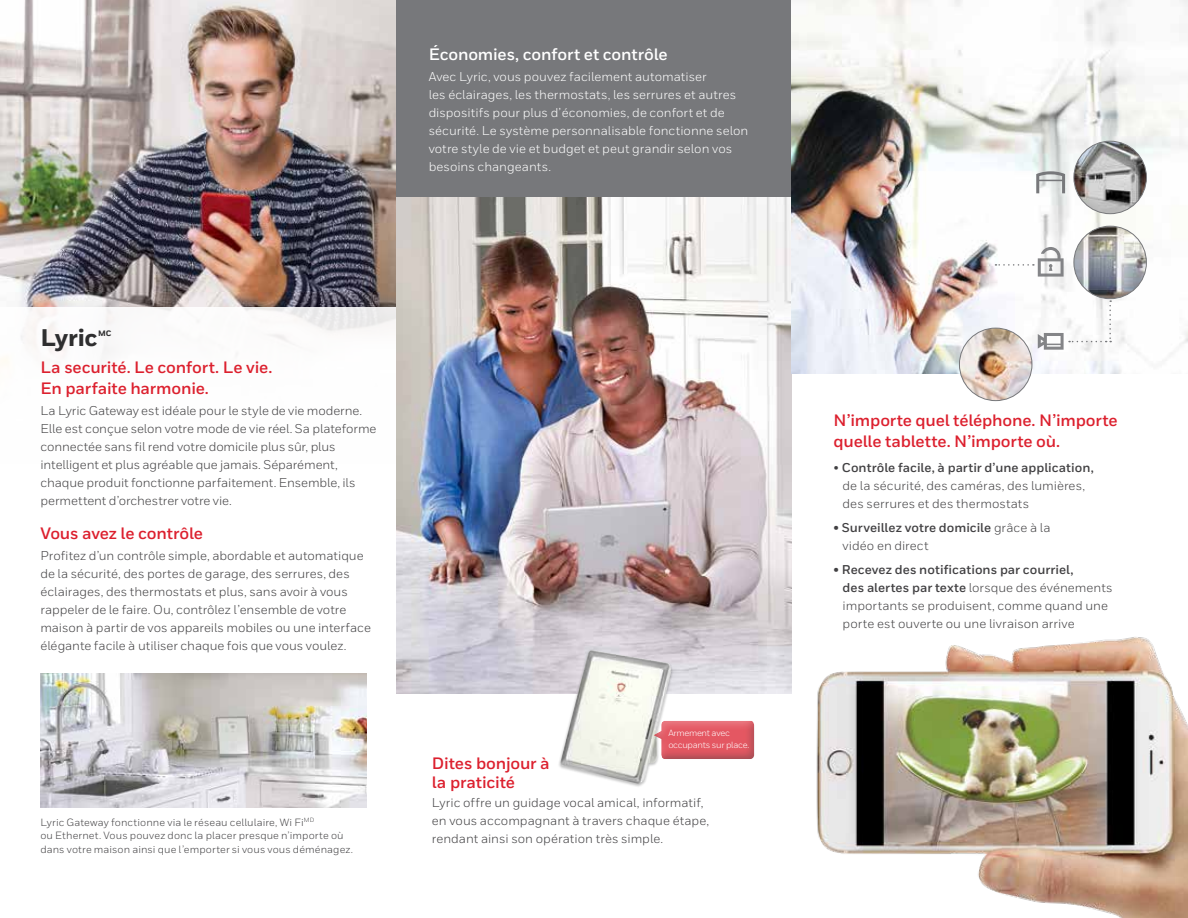
<style>
.page{position:relative;width:1188px;height:918px;background:#fff}
.page>*{position:absolute;margin:0;border:0;box-sizing:border-box;transform-origin:0 0}
.t1{font:800 24px "Honeywell Sans";letter-spacing:-.015em;color:#2e2e2f}
.t2{font:700 16.5px/21px "Honeywell Sans";letter-spacing:-.01em;color:#dc202e}
.t3{font:700 16.5px "Honeywell Sans";letter-spacing:-.005em;color:#fff}
.t4{font:12.75px/18px "Honeywell Sans";letter-spacing:-.005em;color:#414042}
.t5{font:12.75px/18px "Honeywell Sans";letter-spacing:.005em;color:#fff}
.t6{font:700 12.75px/18px "Honeywell Sans";color:#414042}
.t7{font:10.5px/13.5px "Honeywell Sans";letter-spacing:.01em;color:#414042}
.t8{font:9px/12px "Honeywell Sans";letter-spacing:-.03em;color:#fff}
.t9{font:800 7.8px "Honeywell Sans";color:#2e2e2f}
.s1{font-weight:700}
.s2{font-weight:400}
</style>
<div class="page">
<img style="left:40px;top:674px;width:326px;height:133px">
<img style="left:0;top:0;width:396px;height:308px">
<img style="left:396px;top:197px;width:396px;height:497px">
<div style="left:558px;top:649px;width:116px;height:139px;background:#000;opacity:.25"></div>
<img style="left:560px;top:650px;width:111px;height:134px">
<div style="left:652px;top:719px;width:103px;height:41px;background:#000;opacity:.53"></div>
<div style="left:396px;top:0;width:396px;height:197px;background:#77787b"></div>
<img style="left:792px;top:0;width:396px;height:374px">
<img style="left:816px;top:637px;width:372px;height:281px">
<svg style="left:1038px;top:333px;width:25px;height:17px"></svg>
<img style="left:959px;top:328px;width:73px;height:73px;border-radius:36px">
<div style="left:959px;top:328px;width:73px;height:73px;border:1px solid #77787b;border-radius:50%"></div>
<svg style="left:1069px;top:300px;width:42px;height:42px"></svg>
<svg style="left:995px;top:247px;width:68px;height:30px"></svg>
<img style="left:1074px;top:226px;width:72px;height:73px;border-radius:36px">
<div style="left:1074px;top:226px;width:72px;height:73px;border:1px solid #77787b;border-radius:50%"></div>
<img style="left:1074px;top:141px;width:72px;height:73px;border-radius:36px">
<div style="left:1074px;top:141px;width:72px;height:73px;border:1px solid #77787b;border-radius:50%"></div>
<svg style="left:1036px;top:171px;width:29px;height:22px"></svg>
<p class="t3" style="left:429px;top:45px;width:241px">Économies, confort et contrôle</p>
<p class="t5" style="left:429px;top:68px;width:321px">Avec Lyric, vous pouvez facilement automatiser<br>les éclairages, les thermostats, les serrures et autres dispositifs pour plus d’économies, de confort et de sécurité. Le système personnalisable fonctionne selon votre style de vie et budget et peut grandir selon vos besoins changeants.</p>
<h1 class="t1" style="left:41px;top:323px;width:58px">Lyric</h1>
<p class="t9" style="left:98px;top:328px;width:15px">MC</p>
<p class="t2" style="left:41px;top:357px;width:233px">La securité. Le confort. Le vie.<br>En parfaite harmonie.</p>
<p class="t4" style="left:41px;top:402px;width:337px">La Lyric Gateway est idéale pour le style de vie moderne.<br>Elle est conçue selon votre mode de vie réel. Sa plateforme connectée sans fil rend votre domicile plus sûr, plus intelligent et plus agréable que jamais. Séparément, chaque produit fonctionne parfaitement. Ensemble, ils permettent d’orchestrer votre vie.</p>
<p class="t2" style="left:40px;top:523px;width:164px">Vous avez le contrôle</p>
<p class="t4" style="left:40px;top:547px;width:332px">Profitez d’un contrôle simple, abordable et automatique de la sécurité, des portes de garage, des serrures, des éclairages, des thermostats et plus, sans avoir à vous rappeler de le faire. Ou, contrôlez l’ensemble de votre maison à partir de vos appareils mobiles ou une interface élégante facile à utiliser chaque fois que vous voulez.</p>
<p class="t7" style="left:40px;top:815px;width:314px">Lyric Gateway fonctionne via le réseau cellulaire, Wi Fi<sup>MD<br></sup>ou Ethernet. Vous pouvez donc la placer presque n’importe où dans votre maison ainsi que l’emporter si vous vous déménagez.</p>
<p class="t2" style="left:432px;top:753px;width:119px;line-height:19.5px">Dites bonjour à la praticité</p>
<p class="t8" style="left:668px;top:727px;width:83px">Armement avec occupants sur place.</p>
<p class="t4" style="left:432px;top:794px;width:279px">Lyric offre un guidage vocal amical, informatif, en vous accompagnant à travers chaque étape, rendant ainsi son opération très simple.</p>
<p class="t2" style="left:833px;top:410px;width:286px">N’importe quel téléphone. N’importe quelle tablette. N’importe où.</p>
<p class="t4" style="left:842px;top:459px;width:253px;text-indent:-9px">• <span class="s1">Contrôle facile, à partir d’une application, </span>de la sécurité, des caméras, des lumières, des serrures et des thermostats</p>
<p class="t6" style="left:842px;top:519px;width:210px;text-indent:-9px">• Surveillez votre domicile <span class="s2">grâce à la vidéo en direct</span></p>
<p class="t4" style="left:842px;top:561px;width:272px;text-indent:-9px"><span class="s1">• Recevez des notifications par courriel,<br>des alertes par texte</span> lorsque des événements importants se produisent, comme quand une porte est ouverte ou une livraison arrive</p>
</div>
